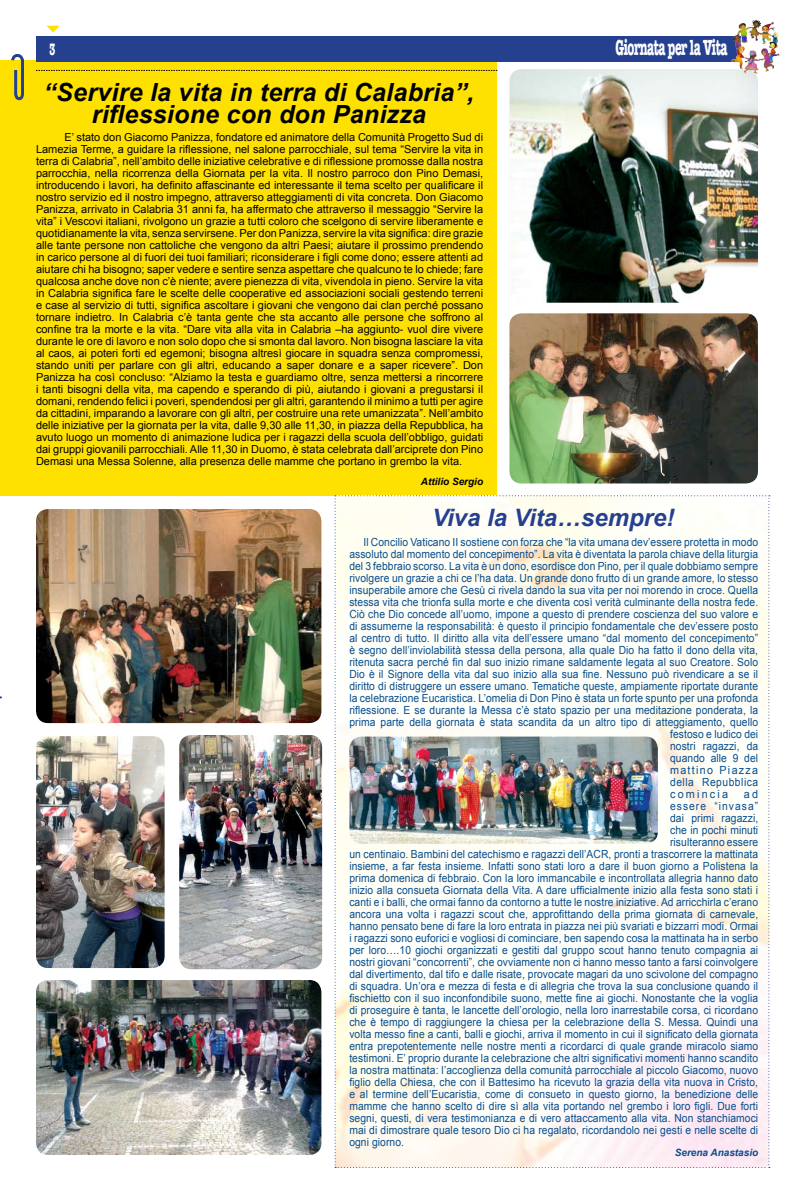
<style>
.page{position:relative;width:794px;height:1191px;background:#fff}
.page>*{position:absolute;margin:0;border:0;box-sizing:border-box;transform-origin:0 0}
.t1{font:italic 700 25px/22px "Arial";letter-spacing:.01em;color:#000;text-align:center}
.t2{font:italic 700 24px "Arial";color:#25408f}
.t3{font:12px "Bocci Text 13 Stch";color:#fff}
.t4{font:11.2px "Arial";letter-spacing:.01em;color:#064e8f;scale:.92 1}
.t5{font:11.2px "Arial";letter-spacing:.05em;color:#064e8f;scale:.92 1}
.t6{font:11.2px "Arial";letter-spacing:.1em;color:#064e8f;scale:.92 1}
.t7{font:11.2px "Arial";letter-spacing:.12em;color:#064e8f;scale:.96 1}
.t8{font:11.2px "Arial";letter-spacing:.2em;color:#064e8f}
.t9{font:11.2px "Arial";letter-spacing:.01em;color:#064e8f}
.t10{font:11px/12px "Arial";color:#000;text-align:justify}
.t11{font:italic 700 10px "Arial";color:#064e8f}
.t12{font:italic 700 10px "Arial";color:#000}
.t13{font:9px "Bocci Text 13 Stch";color:#fff}
</style>
<div class="page">
<img style="left:509px;top:69px;width:249px;height:234px">
<div style="left:0;top:60px;width:497px;height:436px;background:#ffe100"></div>
<div style="left:36px;top:36px;width:704px;height:25px;background:#25408f"></div>
<svg style="left:334px;top:495px;width:436px;height:673px"></svg>
<svg style="left:36px;top:70px;width:461px;height:1px"></svg>
<svg style="left:46px;top:26px;width:14px;height:6px"></svg>
<img style="left:731px;top:20px;width:24px;height:42px">
<svg style="left:11px;top:54px;width:13px;height:47px"></svg>
<img style="left:509px;top:313px;width:249px;height:170px">
<img style="left:349px;top:736px;width:309px;height:107px">
<img style="left:36px;top:509px;width:285px;height:214px">
<img style="left:36px;top:980px;width:285px;height:175px">
<img style="left:36px;top:736px;width:129px;height:232px">
<img style="left:179px;top:735px;width:143px;height:234px">
<p class="t13" style="left:49px;top:47px;width:7px">3</p>
<p class="t3" style="left:615px;top:44px;width:113px">Giornata per la Vita</p>
<h1 class="t1" style="left:44px;top:82px;width:432px">“Servire la vita in terra di Calabria”, riflessione con don Panizza</h1>
<p class="t10" style="left:36px;top:131px;width:449px;text-indent:28px">E’ stato don Giacomo Panizza, fondatore ed animatore della Comunità Progetto Sud di Lamezia Terme, a guidare la riflessione, nel salone parrocchiale, sul tema “Servire la vita in terra di Calabria”, nell’ambito delle iniziative celebrative e di riflessione promosse dalla nostra parrocchia, nella ricorrenza della Giornata per la vita. Il nostro parroco don Pino Demasi, introducendo i lavori, ha definito affascinante ed interessante il tema scelto per qualificare il nostro servizio ed il nostro impegno, attraverso atteggiamenti di vita concreta. Don Giacomo Panizza, arrivato in Calabria 31 anni fa, ha affermato che attraverso il messaggio “Servire la vita” i Vescovi italiani, rivolgono un grazie a tutti coloro che scelgono di servire liberamente e quotidianamente la vita, senza servirsene. Per don Panizza, servire la vita significa: dire grazie alle tante persone non cattoliche che vengono da altri Paesi; aiutare il prossimo prendendo in carico persone al di fuori dei tuoi familiari; riconsiderare i figli come dono; essere attenti ad aiutare chi ha bisogno; saper vedere e sentire senza aspettare che qualcuno te lo chiede; fare qualcosa anche dove non c’è niente; avere pienezza di vita, vivendola in pieno. Servire la vita in Calabria significa fare le scelte delle cooperative ed associazioni sociali gestendo terreni e case al servizio di tutti, significa ascoltare i giovani che vengono dai clan perché possano tornare indietro. In Calabria c’è tanta gente che sta accanto alle persone che soffrono al confine tra la morte e la vita. “Dare vita alla vita in Calabria –ha aggiunto- vuol dire vivere durante le ore di lavoro e non solo dopo che si smonta dal lavoro. Non bisogna lasciare la vita al caos, ai poteri forti ed egemoni; bisogna altresì giocare in squadra senza compromessi, stando uniti per parlare con gli altri, educando a saper donare e a saper ricevere”. Don Panizza ha così concluso: “Alziamo la testa e guardiamo oltre, senza mettersi a rincorrere i tanti bisogni della vita, ma capendo e sperando di più, aiutando i giovani a pregustarsi il domani, rendendo felici i poveri, spendendosi per gli altri, garantendo il minimo a tutti per agire da cittadini, imparando a lavorare con gli altri, per costruire una rete umanizzata”. Nell’ambito delle iniziative per la giornata per la vita, dalle 9,30 alle 11,30, in piazza della Repubblica, ha avuto luogo un momento di animazione ludica per i ragazzi della scuola dell’obbligo, guidati dai gruppi giovanili parrocchiali. Alle 11,30 in Duomo, è stata celebrata dall’arciprete don Pino Demasi una Messa Solenne, alla presenza delle mamme che portano in grembo la vita.</p>
<p class="t12" style="left:421px;top:475px;width:64px">Attilio Sergio</p>
<h2 class="t2" style="left:432px;top:501px;width:244px">Viva la Vita…sempre!</h2>
<p class="t4" style="left:363px;top:535px;width:430px">Il Concilio Vaticano II sostiene con forza che “la vita umana dev’essere protetta in modo</p>
<p class="t4" style="left:349px;top:547px;width:446px">assoluto dal momento del concepimento”. La vita è diventata la parola chiave della liturgia</p>
<p class="t4" style="left:349px;top:559px;width:446px">del 3 febbraio scorso. La vita è un dono, esordisce don Pino, per il quale dobbiamo sempre</p>
<p class="t4" style="left:349px;top:571px;width:446px">rivolgere un grazie a chi ce l’ha data. Un grande dono frutto di un grande amore, lo stesso</p>
<p class="t4" style="left:349px;top:583px;width:446px">insuperabile amore che Gesù ci rivela dando la sua vita per noi morendo in croce. Quella</p>
<p class="t4" style="left:349px;top:594px;width:446px">stessa vita che trionfa sulla morte e che diventa così verità culminante della nostra fede.</p>
<p class="t4" style="left:349px;top:606px;width:446px">Ciò che Dio concede all’uomo, impone a questo di prendere coscienza del suo valore e</p>
<p class="t4" style="left:349px;top:618px;width:446px">di assumerne la responsabilità: è questo il principio fondamentale che dev’essere posto</p>
<p class="t4" style="left:349px;top:630px;width:446px">al centro di tutto. Il diritto alla vita dell’essere umano “dal momento del concepimento”</p>
<p class="t4" style="left:349px;top:642px;width:446px">è segno dell’inviolabilità stessa della persona, alla quale Dio ha fatto il dono della vita,</p>
<p class="t4" style="left:349px;top:654px;width:446px">ritenuta sacra perché fin dal suo inizio rimane saldamente legata al suo Creatore. Solo</p>
<p class="t4" style="left:349px;top:666px;width:446px">Dio è il Signore della vita dal suo inizio alla sua fine. Nessuno può rivendicare a se il</p>
<p class="t4" style="left:349px;top:678px;width:446px">diritto di distruggere un essere umano. Tematiche queste, ampiamente riportate durante</p>
<p class="t4" style="left:349px;top:690px;width:446px">la celebrazione Eucaristica. L’omelia di Don Pino è stata un forte spunto per una profonda</p>
<p class="t4" style="left:349px;top:702px;width:446px">riflessione. E se durante la Messa c’è stato spazio per una meditazione ponderata, la</p>
<p class="t4" style="left:349px;top:714px;width:446px">prima parte della giornata è stata scandita da un altro tipo di atteggiamento, quello</p>
<p class="t4" style="left:670px;top:726px;width:97px">festoso e ludico dei</p>
<p class="t4" style="left:670px;top:738px;width:97px">nostri ragazzi, da</p>
<p class="t4" style="left:670px;top:750px;width:97px">quando alle 9 del</p>
<p class="t7" style="left:670px;top:763px;width:93px">mattino Piazza</p>
<p class="t5" style="left:670px;top:775px;width:97px">della Repubblica</p>
<p class="t8" style="left:670px;top:787px;width:60px">comincia</p>
<p class="t9" style="left:744px;top:787px;width:16px">ad</p>
<p class="t6" style="left:670px;top:799px;width:97px">essere “invasa”</p>
<p class="t4" style="left:670px;top:811px;width:97px">dai primi ragazzi,</p>
<p class="t4" style="left:670px;top:823px;width:97px">che in pochi minuti</p>
<p class="t4" style="left:670px;top:835px;width:97px">risulteranno essere</p>
<p class="t4" style="left:349px;top:846px;width:446px">un centinaio. Bambini del catechismo e ragazzi dell’ACR, pronti a trascorrere la mattinata</p>
<p class="t4" style="left:349px;top:858px;width:446px">insieme, a far festa insieme. Infatti sono stati loro a dare il buon giorno a Polistena la</p>
<p class="t4" style="left:349px;top:870px;width:446px">prima domenica di febbraio. Con la loro immancabile e incontrollata allegria hanno dato</p>
<p class="t4" style="left:349px;top:882px;width:446px">inizio alla consueta Giornata della Vita. A dare ufficialmente inizio alla festa sono stati i</p>
<p class="t4" style="left:349px;top:894px;width:446px">canti e i balli, che ormai fanno da contorno a tutte le nostre iniziative. Ad arricchirla c’erano</p>
<p class="t4" style="left:349px;top:906px;width:446px">ancora una volta i ragazzi scout che, approfittando della prima giornata di carnevale,</p>
<p class="t4" style="left:349px;top:918px;width:446px">hanno pensato bene di fare la loro entrata in piazza nei più svariati e bizzarri modi. Ormai</p>
<p class="t4" style="left:349px;top:930px;width:446px">i ragazzi sono euforici e vogliosi di cominciare, ben sapendo cosa la mattinata ha in serbo</p>
<p class="t4" style="left:349px;top:942px;width:446px">per loro….10 giochi organizzati e gestiti dal gruppo scout hanno tenuto compagnia ai</p>
<p class="t4" style="left:349px;top:954px;width:446px">nostri giovani “concorrenti”, che ovviamente non ci hanno messo tanto a farsi coinvolgere</p>
<p class="t4" style="left:349px;top:966px;width:446px">dal divertimento, dal tifo e dalle risate, provocate magari da uno scivolone del compagno</p>
<p class="t4" style="left:349px;top:978px;width:446px">di squadra. Un’ora e mezza di festa e di allegria che trova la sua conclusione quando il</p>
<p class="t4" style="left:349px;top:990px;width:446px">fischietto con il suo inconfondibile suono, mette fine ai giochi. Nonostante che la voglia</p>
<p class="t4" style="left:349px;top:1002px;width:446px">di proseguire è tanta, le lancette dell’orologio, nella loro inarrestabile corsa, ci ricordano</p>
<p class="t4" style="left:349px;top:1014px;width:446px">che è tempo di raggiungere la chiesa per la celebrazione della S. Messa. Quindi una</p>
<p class="t4" style="left:349px;top:1026px;width:446px">volta messo fine a canti, balli e giochi, arriva il momento in cui il significato della giornata</p>
<p class="t4" style="left:349px;top:1038px;width:446px">entra prepotentemente nelle nostre menti a ricordarci di quale grande miracolo siamo</p>
<p class="t4" style="left:349px;top:1050px;width:446px">testimoni. E’ proprio durante la celebrazione che altri significativi momenti hanno scandito</p>
<p class="t4" style="left:349px;top:1062px;width:446px">la nostra mattinata: l’accoglienza della comunità parrocchiale al piccolo Giacomo, nuovo</p>
<p class="t4" style="left:349px;top:1074px;width:446px">figlio della Chiesa, che con il Battesimo ha ricevuto la grazia della vita nuova in Cristo,</p>
<p class="t4" style="left:349px;top:1086px;width:446px">e al termine dell’Eucaristia, come di consueto in questo giorno, la benedizione delle</p>
<p class="t4" style="left:349px;top:1098px;width:446px">mamme che hanno scelto di dire sì alla vita portando nel grembo i loro figli. Due forti</p>
<p class="t4" style="left:349px;top:1110px;width:446px">segni, questi, di vera testimonianza e di vero attaccamento alla vita. Non stanchiamoci</p>
<p class="t4" style="left:349px;top:1122px;width:446px">mai di dimostrare quale tesoro Dio ci ha regalato, ricordandolo nei gesti e nelle scelte di</p>
<p class="t4" style="left:349px;top:1134px;width:61px">ogni giorno.</p>
<p class="t11" style="left:675px;top:1146px;width:85px">Serena Anastasio</p>
</div>
